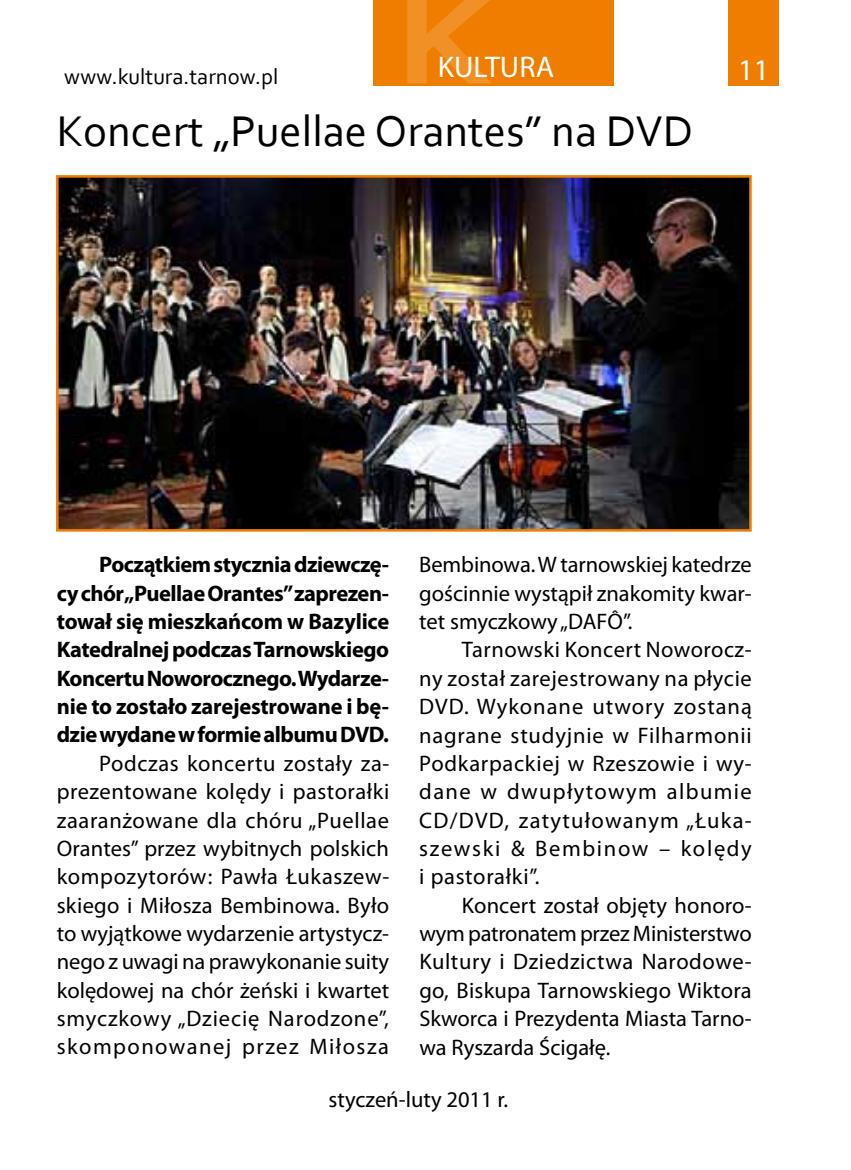
<style>
.page{position:relative;width:851px;height:1170px;background:#fff}
.page>*{position:absolute;margin:0;border:0;box-sizing:border-box;transform-origin:0 0}
.t1{font:45px "Corbel";color:#000}
.t2{font:30px "Myriad Pro";color:#fff}
.t3{font:22.5px/28.2px "Myriad Pro";letter-spacing:.01em;color:#000;text-align:justify}
.t4{font:700 22.5px/28.2px "Myriad Pro";letter-spacing:-.02em;color:#000;text-align:justify}
.t5{font:22.5px "Corbel";color:#000}
</style>
<div class="page">
<div style="left:373px;top:0;width:241px;height:85px;background:#ee7d00"></div>
<svg style="left:404px;top:0;width:164px;height:86px"></svg>
<div style="left:728px;top:0;width:50px;height:85px;background:#ee7d00"></div>
<img style="left:60px;top:179px;width:687px;height:348px">
<div style="left:56px;top:175px;width:695px;height:356px;border:3px solid #ee7d00"></div>
<p class="t5" style="left:64px;top:62px;width:215px">www.kultura.tarnow.pl</p>
<h2 class="t2" style="left:437px;top:48px;width:118px">KULTURA</h2>
<h2 class="t2" style="left:738px;top:51px;width:32px">11</h2>
<h1 class="t1" style="left:57px;top:103px;width:638px">Koncert „Puellae Orantes” na DVD</h1>
<p class="t4" style="left:57px;top:549px;width:334px;text-indent:42px">Początkiem stycznia dziewczę&shy;cy chór „Puellae Orantes” zaprezen&shy;tował się mieszkańcom w Bazylice Katedralnej podczas Tarnowskiego Koncertu Noworocznego. Wydarze&shy;nie to zostało zarejestrowane i bę&shy;dzie wydane w formie albumu DVD.</p>
<p class="t3" style="left:57px;top:748px;width:334px;text-indent:42px">Podczas koncertu zostały za&shy;prezentowane kolędy i pastorałki zaaranżowane dla chóru „Puellae Orantes” przez wybitnych polskich kompozytorów: Pawła Łukaszew&shy;skiego i Miłosza Bembinowa. Było to wyjątkowe wydarzenie artystycz&shy;nego z uwagi na prawykonanie suity kolędowej na chór żeński i kwartet smyczkowy „Dziecię Narodzone”, skomponowanej przez Miłosza</p>
<p class="t3" style="left:419px;top:550px;width:334px">Bembinowa. W tarnowskiej katedrze gościnnie wystąpił znakomity kwar&shy;tet smyczkowy „DAFÔ”.</p>
<p class="t3" style="left:419px;top:635px;width:334px;text-indent:42px">Tarnowski Koncert Noworocz&shy;ny został zarejestrowany na płycie DVD. Wykonane utwory zostaną nagrane studyjnie w Filharmonii Podkarpackiej w Rzeszowie i wy&shy;dane w dwupłytowym albumie CD/DVD, zatytułowanym „Łuka&shy;szewski &amp; Bembinow – kolędy i pastorałki”.</p>
<p class="t3" style="left:419px;top:890px;width:334px;text-indent:42px">Koncert został objęty honoro&shy;wym patronatem przez Ministerstwo Kultury i Dziedzictwa Narodowe&shy;go, Biskupa Tarnowskiego Wiktora Skworca i Prezydenta Miasta Tarno&shy;wa Ryszarda Ścigałę.</p>
<p class="t3" style="left:328px;top:1085px;width:181px">styczeń-luty 2011 r.</p>
</div>
